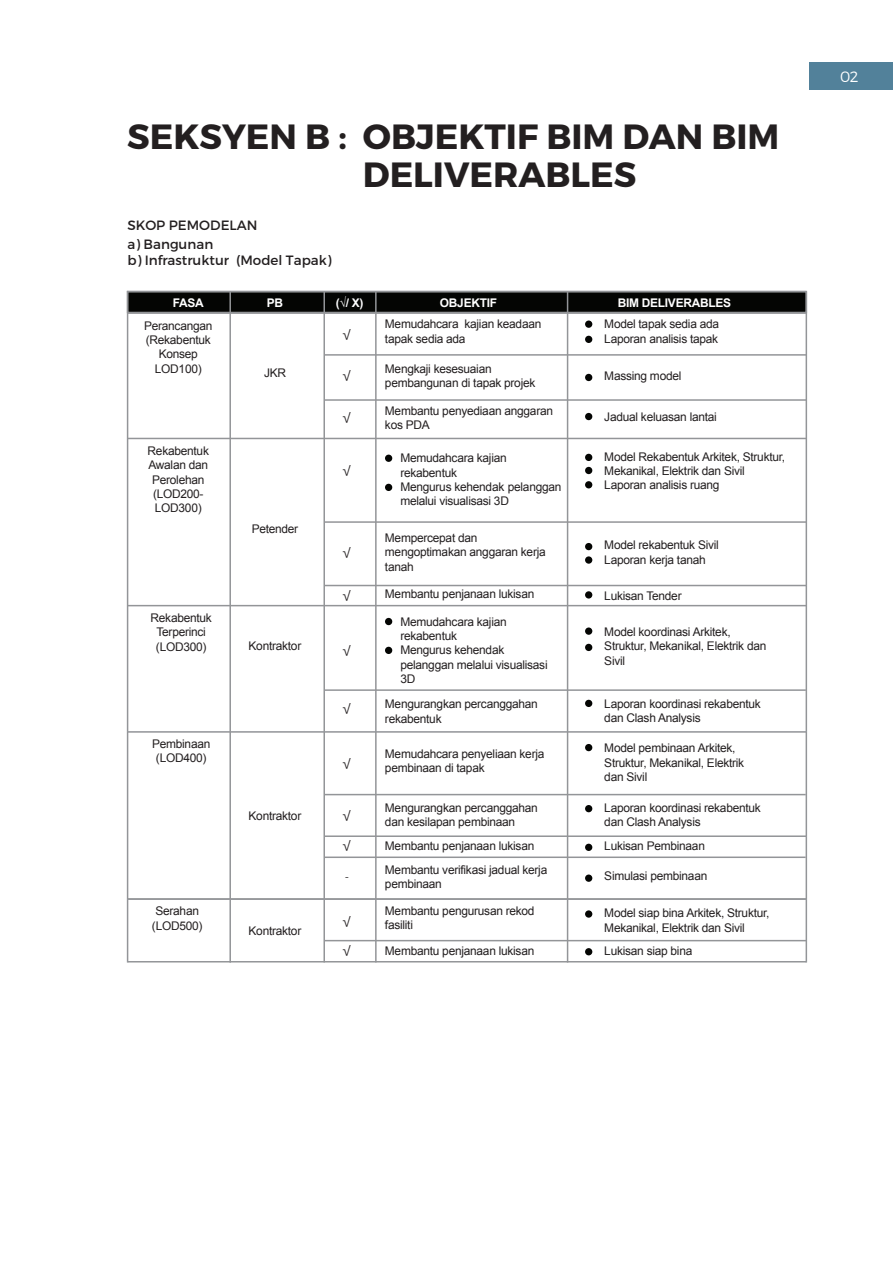
<style>
.page{position:relative;width:893px;height:1263px;background:#fff}
.page>*{position:absolute;margin:0;border:0;box-sizing:border-box;transform-origin:0 0}
.t1{font:700 34.95px/37.8px "Montserrat";color:#231f20}
.t2{font:300 15px "Montserrat";color:#fff}
.t3{font:13.5px/19.2px "Montserrat";color:#231f20}
.t4{font:12px/14.4px "Arial";letter-spacing:-.02em;color:#231f20}
.t5{font:700 12px "Arial";letter-spacing:-.02em;color:#fff}
.t6{font:300 12px "Montserrat";color:#231f20}
</style>
<div class="page">
<div style="left:810px;top:63px;width:83px;height:27px;background:#52819a"></div>
<hr style="left:128px;top:312px;width:678px;height:2px;background:#939598">
<hr style="left:324px;top:354px;width:482px;height:2px;background:#939598">
<hr style="left:324px;top:399px;width:482px;height:2px;background:#939598">
<hr style="left:127px;top:438px;width:679px;height:1px;background:#939598">
<hr style="left:324px;top:521px;width:482px;height:2px;background:#939598">
<hr style="left:127px;top:605px;width:679px;height:1px;background:#939598">
<hr style="left:324px;top:689px;width:482px;height:2px;background:#939598">
<hr style="left:324px;top:794px;width:482px;height:1px;background:#939598">
<hr style="left:324px;top:940px;width:482px;height:1px;background:#939598">
<hr style="left:324px;top:856px;width:482px;height:2px;background:#939598">
<div style="left:127px;top:291px;width:680px;height:22px;background:#040503;border:2px solid #939598"></div>
<hr style="left:127px;top:291px;width:1px;height:671px;background:#939598">
<hr style="left:229px;top:292px;width:2px;height:671px;background:#939598">
<hr style="left:323px;top:292px;width:2px;height:670px;background:#939598">
<hr style="left:375px;top:292px;width:2px;height:670px;background:#939598">
<hr style="left:567px;top:292px;width:1px;height:670px;background:#939598">
<hr style="left:806px;top:292px;width:1px;height:670px;background:#939598">
<hr style="left:324px;top:585px;width:482px;height:1px;background:#939598">
<hr style="left:128px;top:731px;width:678px;height:2px;background:#939598">
<hr style="left:324px;top:835px;width:482px;height:2px;background:#939598">
<hr style="left:128px;top:898px;width:678px;height:2px;background:#939598">
<hr style="left:128px;top:961px;width:678px;height:1px;background:#939598">
<hr style="left:128px;top:291px;width:678px;height:1px;background:#939598">
<div style="left:385px;top:455px;width:7px;height:7px;background:#040503;border-radius:50%"></div>
<div style="left:585px;top:320px;width:7px;height:8px;background:#040503;border-radius:50%"></div>
<div style="left:585px;top:413px;width:7px;height:7px;background:#040503;border-radius:50%"></div>
<div style="left:585px;top:481px;width:7px;height:7px;background:#040503;border-radius:50%"></div>
<div style="left:585px;top:467px;width:7px;height:7px;background:#040503;border-radius:50%"></div>
<div style="left:585px;top:374px;width:7px;height:7px;background:#040503;border-radius:50%"></div>
<div style="left:585px;top:454px;width:7px;height:7px;background:#040503;border-radius:50%"></div>
<div style="left:585px;top:556px;width:7px;height:8px;background:#040503;border-radius:50%"></div>
<div style="left:585px;top:543px;width:7px;height:7px;background:#040503;border-radius:50%"></div>
<div style="left:585px;top:627px;width:7px;height:8px;background:#040503;border-radius:50%"></div>
<div style="left:585px;top:591px;width:7px;height:7px;background:#040503;border-radius:50%"></div>
<div style="left:585px;top:700px;width:7px;height:7px;background:#040503;border-radius:50%"></div>
<div style="left:585px;top:805px;width:7px;height:7px;background:#040503;border-radius:50%"></div>
<div style="left:585px;top:874px;width:7px;height:8px;background:#040503;border-radius:50%"></div>
<div style="left:585px;top:644px;width:7px;height:7px;background:#040503;border-radius:50%"></div>
<div style="left:585px;top:744px;width:7px;height:7px;background:#040503;border-radius:50%"></div>
<div style="left:585px;top:844px;width:7px;height:7px;background:#040503;border-radius:50%"></div>
<div style="left:585px;top:910px;width:7px;height:8px;background:#040503;border-radius:50%"></div>
<div style="left:585px;top:948px;width:7px;height:7px;background:#040503;border-radius:50%"></div>
<div style="left:585px;top:336px;width:7px;height:7px;background:#040503;border-radius:50%"></div>
<div style="left:385px;top:484px;width:7px;height:7px;background:#040503;border-radius:50%"></div>
<div style="left:385px;top:618px;width:7px;height:7px;background:#040503;border-radius:50%"></div>
<div style="left:385px;top:647px;width:7px;height:7px;background:#040503;border-radius:50%"></div>
<h1 class="t1" style="left:363px;top:119px;width:418px;text-indent:-236px">SEKSYEN B : OBJEKTIF BIM DAN BIM<br>DELIVERABLES</h1>
<p class="t3" style="left:128px;top:215px;width:131px">SKOP PEMODELAN a) Bangunan</p>
<p class="t3" style="left:128px;top:251px;width:205px">b) Infrastruktur (Model Tapak)</p>
<p class="t5" style="left:173px;top:294px;width:33px">FASA</p>
<p class="t5" style="left:267px;top:294px;width:18px">PB</p>
<p class="t5" style="left:336px;top:294px;width:29px">(√/ X)</p>
<p class="t5" style="left:440px;top:294px;width:59px">OBJEKTIF</p>
<p class="t5" style="left:618px;top:294px;width:115px">BIM DELIVERABLES</p>
<p class="t4" style="left:144px;top:318px;width:70px;text-align:center">Perancangan (Rekabentuk<br>Konsep<br>LOD100)</p>
<p class="t4" style="left:264px;top:366px;width:24px">JKR</p>
<p class="t6" style="left:343px;top:327px;width:10px">√</p>
<p class="t6" style="left:343px;top:368px;width:10px">√</p>
<p class="t6" style="left:343px;top:409px;width:10px">√</p>
<p class="t4" style="left:385px;top:317px;width:158px">Memudahcara kajian keadaan tapak sedia ada</p>
<p class="t4" style="left:385px;top:361px;width:152px">Mengkaji kesesuaian pembangunan di tapak projek</p>
<p class="t4" style="left:385px;top:403px;width:170px">Membantu penyediaan anggaran kos PDA</p>
<p class="t4" style="left:604px;top:317px;width:116px">Model tapak sedia ada<br>Laporan analisis tapak</p>
<p class="t4" style="left:604px;top:369px;width:79px">Massing model</p>
<p class="t4" style="left:604px;top:409px;width:114px">Jadual keluasan lantai</p>
<p class="t4" style="left:148px;top:443px;width:63px;text-align:center">Rekabentuk<br>Awalan dan<br>Perolehan (LOD200-<br>LOD300)</p>
<p class="t6" style="left:343px;top:463px;width:10px">√</p>
<p class="t4" style="left:400px;top:451px;width:163px">Memudahcara kajian rekabentuk<br>Mengurus kehendak pelanggan melalui visualisasi 3D</p>
<p class="t4" style="left:604px;top:449px;width:182px">Model Rekabentuk Arkitek, Struktur,<br>Mekanikal, Elektrik dan Sivil<br>Laporan analisis ruang</p>
<p class="t4" style="left:252px;top:522px;width:48px">Petender</p>
<p class="t6" style="left:343px;top:545px;width:10px">√</p>
<p class="t6" style="left:343px;top:587px;width:10px">√</p>
<p class="t4" style="left:385px;top:530px;width:162px">Mempercepat dan mengoptimakan anggaran kerja tanah</p>
<p class="t4" style="left:385px;top:586px;width:151px">Membantu penjanaan lukisan</p>
<p class="t4" style="left:604px;top:538px;width:116px">Model rekabentuk Sivil<br>Laporan kerja tanah</p>
<p class="t4" style="left:604px;top:588px;width:79px">Lukisan Tender</p>
<p class="t4" style="left:151px;top:610px;width:63px;text-align:center">Rekabentuk<br>Terperinci (LOD300)</p>
<p class="t4" style="left:249px;top:638px;width:54px">Kontraktor</p>
<p class="t6" style="left:343px;top:642px;width:10px">√</p>
<p class="t4" style="left:400px;top:614px;width:149px">Memudahcara kajian rekabentuk<br>Mengurus kehendak pelanggan melalui visualisasi<br>3D</p>
<p class="t4" style="left:604px;top:624px;width:164px">Model koordinasi Arkitek,<br>Struktur, Mekanikal, Elektrik dan<br>Sivil</p>
<p class="t4" style="left:152px;top:736px;width:60px;text-align:center">Pembinaan (LOD400)</p>
<p class="t4" style="left:152px;top:904px;width:52px">Serahan (LOD500)</p>
<p class="t4" style="left:249px;top:808px;width:54px">Kontraktor</p>
<p class="t4" style="left:249px;top:923px;width:54px">Kontraktor</p>
<p class="t6" style="left:343px;top:700px;width:10px">√</p>
<p class="t6" style="left:343px;top:755px;width:10px">√</p>
<p class="t6" style="left:343px;top:808px;width:10px">√</p>
<p class="t6" style="left:343px;top:838px;width:10px">√</p>
<p class="t6" style="left:345px;top:870px;width:6px">-</p>
<p class="t6" style="left:343px;top:913px;width:10px">√</p>
<p class="t6" style="left:343px;top:943px;width:10px">√</p>
<p class="t4" style="left:604px;top:696px;width:158px">Laporan koordinasi rekabentuk dan Clash Analysis</p>
<p class="t4" style="left:385px;top:697px;width:154px">Mengurangkan percanggahan rekabentuk</p>
<p class="t4" style="left:385px;top:746px;width:161px">Memudahcara penyeliaan kerja pembinaan di tapak</p>
<p class="t4" style="left:385px;top:800px;width:154px">Mengurangkan percanggahan dan kesilapan pembinaan</p>
<p class="t4" style="left:385px;top:862px;width:164px">Membantu verifikasi jadual kerja pembinaan</p>
<p class="t4" style="left:385px;top:903px;width:151px">Membantu pengurusan rekod fasiliti</p>
<p class="t4" style="left:385px;top:944px;width:151px">Membantu penjanaan lukisan</p>
<p class="t4" style="left:604px;top:944px;width:90px">Lukisan siap bina</p>
<p class="t4" style="left:604px;top:741px;width:141px">Model pembinaan Arkitek,<br>Struktur, Mekanikal, Elektrik dan Sivil</p>
<p class="t4" style="left:604px;top:800px;width:158px">Laporan koordinasi rekabentuk dan Clash Analysis</p>
<p class="t4" style="left:385px;top:839px;width:151px">Membantu penjanaan lukisan</p>
<p class="t4" style="left:604px;top:839px;width:102px">Lukisan Pembinaan</p>
<p class="t4" style="left:604px;top:869px;width:105px">Simulasi pembinaan</p>
<p class="t4" style="left:604px;top:906px;width:167px">Model siap bina Arkitek, Struktur,<br>Mekanikal, Elektrik dan Sivil</p>
<p class="t2" style="left:840px;top:68px;width:20px">02</p>
</div>
